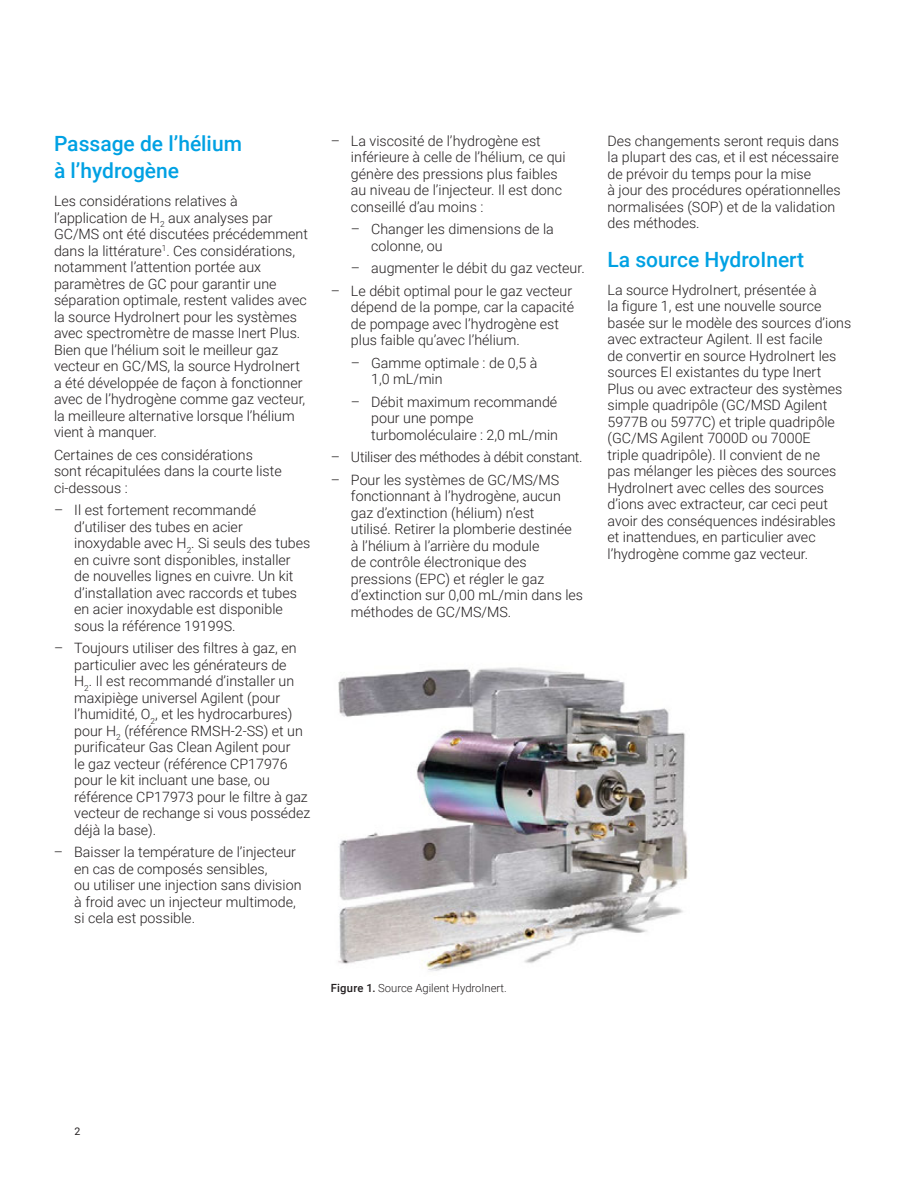
<style>
.page{position:relative;width:918px;height:1188px;background:#fff}
.page>*{position:absolute;margin:0;border:0;box-sizing:border-box;transform-origin:0 0}
.t1{font:500 21px/27px "Roboto";color:#00a1e3}
.t2{font:300 14.25px/16.5px "Roboto";color:#231f20}
.t3{font:300 14.25px "Roboto";letter-spacing:-.02em;color:#231f20}
.t4{font:300 11.25px "Roboto";color:#231f20}
.t5{font:10.5px "Roboto";color:#231f20}
.s1{font-weight:500}
</style>
<div class="page">
<img style="left:338px;top:667px;width:350px;height:304px">
<h1 class="t1" style="left:54px;top:129px;width:189px">Passage de l’hélium à l’hydrogène</h1>
<p class="t2" style="left:54px;top:192px;width:255px">Les considérations relatives à l’application de H<sub>2</sub> aux analyses par GC/MS ont été discutées précédemment dans la littérature<sup>1</sup>. Ces considérations, notamment l’attention portée aux paramètres de GC pour garantir une séparation optimale, restent valides avec la source HydroInert pour les systèmes avec spectromètre de masse Inert Plus.<br>Bien que l’hélium soit le meilleur gaz vecteur en GC/MS, la source HydroInert a été développée de façon à fonctionner avec de l’hydrogène comme gaz vecteur, la meilleure alternative lorsque l’hélium vient à manquer.</p>
<p class="t2" style="left:54px;top:446px;width:229px">Certaines de ces considérations sont récapitulées dans la courte liste ci-dessous :</p>
<p class="t2" style="left:74px;top:501px;width:238px;text-indent:-20px">– Il est fortement recommandé d’utiliser des tubes en acier inoxydable avec H<sub>2</sub>. Si seuls des tubes en cuivre sont disponibles, installer<br>de nouvelles lignes en cuivre. Un kit d’installation avec raccords et tubes en acier inoxydable est disponible sous la référence 19199S.</p>
<p class="t2" style="left:74px;top:639px;width:238px;text-indent:-20px">– Toujours utiliser des filtres à gaz, en particulier avec les générateurs de<br>H<sub>2</sub>. Il est recommandé d’installer un maxipiège universel Agilent (pour l’humidité, O<sub>2</sub>, et les hydrocarbures) pour H<sub>2</sub> (référence RMSH-2-SS) et un purificateur Gas Clean Agilent pour<br>le gaz vecteur (référence CP17976 pour le kit incluant une base, ou référence CP17973 pour le filtre à gaz vecteur de rechange si vous possédez déjà la base).</p>
<p class="t2" style="left:74px;top:843px;width:229px;text-indent:-20px">– Baisser la température de l’injecteur en cas de composés sensibles,<br>ou utiliser une injection sans division à froid avec un injecteur multimode, si cela est possible.</p>
<p class="t2" style="left:351px;top:132px;width:216px;text-indent:-20px">– La viscosité de l’hydrogène est inférieure à celle de l’hélium, ce qui génère des pressions plus faibles au niveau de l’injecteur. Il est donc conseillé d’au moins :</p>
<p class="t2" style="left:371px;top:220px;width:184px;text-indent:-20px">– Changer les dimensions de la colonne, ou</p>
<p class="t2" style="left:351px;top:259px;width:235px">– augmenter le débit du gaz vecteur.</p>
<p class="t2" style="left:351px;top:282px;width:225px;text-indent:-20px">– Le débit optimal pour le gaz vecteur dépend de la pompe, car la capacité de pompage avec l’hydrogène est plus faible qu’avec l’hélium.</p>
<p class="t2" style="left:371px;top:354px;width:168px;text-indent:-20px">– Gamme optimale : de 0,5 à<br>1,0 mL/min</p>
<p class="t2" style="left:371px;top:393px;width:188px;text-indent:-20px">– Débit maximum recommandé pour une pompe turbomoléculaire : 2,0 mL/min</p>
<p class="t3" style="left:331px;top:447px;width:253px">– Utiliser des méthodes à débit constant.</p>
<p class="t2" style="left:351px;top:471px;width:234px;text-indent:-20px">– Pour les systèmes de GC/MS/MS fonctionnant à l’hydrogène, aucun gaz d’extinction (hélium) n’est<br>utilisé. Retirer la plomberie destinée<br>à l’hélium à l’arrière du module<br>de contrôle électronique des pressions (EPC) et régler le gaz d’extinction sur 0,00 mL/min dans les méthodes de GC/MS/MS.</p>
<p class="t4" style="left:331px;top:981px;width:178px"><span class="s1">Figure 1.</span> Source Agilent HydroInert.</p>
<p class="t2" style="left:607px;top:132px;width:235px">Des changements seront requis dans la plupart des cas, et il est nécessaire de prévoir du temps pour la mise<br>à jour des procédures opérationnelles normalisées (SOP) et de la validation des méthodes.</p>
<h1 class="t1" style="left:608px;top:245px;width:198px">La source HydroInert</h1>
<p class="t2" style="left:608px;top:281px;width:245px">La source HydroInert, présentée à<br>la figure 1, est une nouvelle source basée sur le modèle des sources d’ions avec extracteur Agilent. Il est facile<br>de convertir en source HydroInert les sources EI existantes du type Inert Plus ou avec extracteur des systèmes simple quadripôle (GC/MSD Agilent 5977B ou 5977C) et triple quadripôle (GC/MS Agilent 7000D ou 7000E<br>triple quadripôle). Il convient de ne<br>pas mélanger les pièces des sources HydroInert avec celles des sources d’ions avec extracteur, car ceci peut avoir des conséquences indésirables<br>et inattendues, en particulier avec l’hydrogène comme gaz vecteur.</p>
<p class="t5" style="left:75px;top:1124px;width:7px">2</p>
</div>
